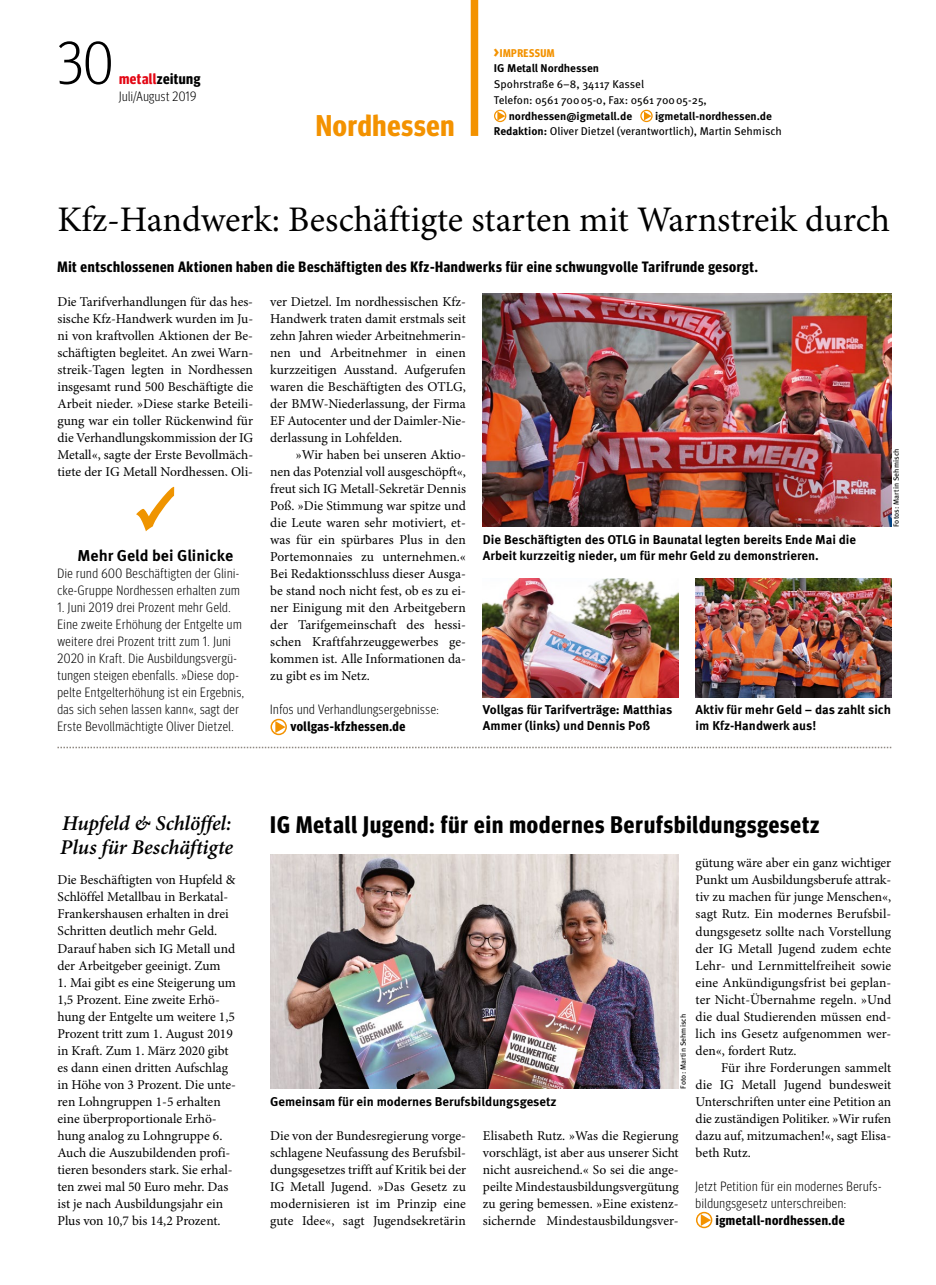
<style>
.page{position:relative;width:936px;height:1285px;background:#fff}
.page>*{position:absolute;margin:0;border:0;box-sizing:border-box;transform-origin:0 0}
.t1{font:300 60px "Meta Headline Cond OT";color:#000}
.t2{font:36px "Minion Pro";color:#000}
.t3{font:700 30px "Meta Headline Cond OT";letter-spacing:.03em;color:#f39200}
.t4{font:700 24px "Meta Headline Cond OT";letter-spacing:.04em;color:#000}
.t5{font:italic 600 21px/24px "Minion Pro";letter-spacing:-.01em;color:#000}
.t6{font:700 15.75px "Meta OT";color:#000}
.t7{font:700 15px "Meta Headline Cond OT";letter-spacing:.04em;color:#000}
.t8{font:13.5px/17px "Minion Pro";color:#000;text-align:justify}
.t9{font:300 13.5px/17px "Meta Headline Cond OT";letter-spacing:.04em;color:#000}
.t10{font:700 13.5px "Meta Headline Cond OT";letter-spacing:.04em;color:#000}
.t11{font:700 12.75px/15.8px "Meta OT";color:#000}
.t12{font:11.25px/15.8px "Meta OT";color:#000}
.t13{font:700 11.25px "Meta OT";color:#000}
.t14{font:700 11.25px "Meta Headline Cond OT";letter-spacing:.04em;color:#f39200}
.t15{font:7.5px "Meta OT";letter-spacing:.015em;color:#000}
.s1{color:#e30613}
.s2{font-size:15.75px}
.s3{font-weight:700}
</style>
<div class="page">
<div style="left:470px;top:0;width:8px;height:136px;background:#f39200"></div>
<div style="left:494px;top:110px;width:12px;height:12px;border:1px solid #f39200;border-radius:50%"></div>
<svg style="left:497px;top:111px;width:8px;height:9px"></svg>
<div style="left:640px;top:110px;width:12px;height:12px;border:1px solid #f39200;border-radius:50%"></div>
<svg style="left:643px;top:111px;width:8px;height:9px"></svg>
<img style="left:483px;top:294px;width:408px;height:233px">
<svg style="left:57px;top:746px;width:834px;height:2px"></svg>
<img style="left:270px;top:854px;width:408px;height:234px">
<img style="left:695px;top:578px;width:196px;height:119px">
<img style="left:483px;top:578px;width:195px;height:119px">
<div style="left:696px;top:1211px;width:16px;height:16px;border:1px solid #f39200;border-radius:50%"></div>
<svg style="left:700px;top:1213px;width:11px;height:12px"></svg>
<svg style="left:136px;top:486px;width:38px;height:45px"></svg>
<div style="left:270px;top:718px;width:17px;height:17px;border:1px solid #f39200;border-radius:50%"></div>
<svg style="left:275px;top:721px;width:10px;height:11px"></svg>
<h1 class="t1" style="left:57px;top:27px;width:58px">30</h1>
<p class="t7" style="left:119px;top:70px;width:83px"><span class="s1">metall</span>zeitung</p>
<p class="t9" style="left:119px;top:87px;width:79px">Juli/August 2019</p>
<h3 class="t3" style="left:316px;top:107px;width:140px">Nordhessen</h3>
<p class="t14" style="left:494px;top:46px;width:62px"><span class="s2">&gt;</span>IMPRESSUM</p>
<p class="t13" style="left:494px;top:61px;width:107px">IG Metall Nordhessen</p>
<p class="t12" style="left:494px;top:76px;width:214px">Spohrstraße 6–8, 34117 Kassel<br>Telefon: 0561 700 05-0, Fax: 0561 700 05-25,</p>
<p class="t13" style="left:508px;top:108px;width:125px">nordhessen@igmetall.de</p>
<p class="t12" style="left:494px;top:108px;width:289px;text-indent:161px"><span class="s3">igmetall-nordhessen.de<br>Redaktion:</span> Oliver Dietzel (verantwortlich), Martin Sehmisch</p>
<h2 class="t2" style="left:57px;top:198px;width:834px">Kfz-Handwerk: Beschäftigte starten mit Warnstreik durch</h2>
<p class="t7" style="left:57px;top:257px;width:702px">Mit entschlossenen Aktionen haben die Beschäftigten des Kfz-Handwerks für eine schwungvolle Tarifrunde gesorgt.</p>
<p class="t8" style="left:57px;top:293px;width:197px">Die Tarifverhandlungen für das hes&shy;sische Kfz-Handwerk wurden im Ju&shy;ni von kraftvollen Aktionen der Be&shy;schäftigten begleitet. An zwei Warn&shy;streik-Tagen legten in Nordhessen insgesamt rund 500 Beschäftigte die Arbeit nieder. »Diese starke Beteili&shy;gung war ein toller Rückenwind für die Verhandlungskommission der IG Metall«, sagte der Erste Bevollmäch&shy;tigte der IG Metall Nordhessen, Oli-</p>
<p class="t8" style="left:270px;top:293px;width:197px">ver Dietzel. Im nordhessischen Kfz-Handwerk traten damit erstmals seit zehn Jahren wieder Arbeitnehmerin&shy;nen und Arbeitnehmer in einen kurzzeitigen Ausstand. Aufgerufen waren die Beschäftigten des OTLG, der BMW-Niederlassung, der Firma EF Autocenter und der Daimler-Nie&shy;derlassung in Lohfelden.</p>
<p class="t15" style="left:891px;top:527px;width:80px;rotate:-90deg">Fotos: Martin Sehmisch</p>
<p class="t8" style="left:270px;top:446px;width:197px;text-indent:26px">»Wir haben bei unseren Aktio&shy;nen das Potenzial voll ausgeschöpft«, freut sich IG Metall-Sekretär Dennis Poß. »Die Stimmung war spitze und die Leute waren sehr motiviert, et&shy;was für ein spürbares Plus in den Portemonnaies zu unternehmen.« Bei Redaktionsschluss dieser Ausga&shy;be stand noch nicht fest, ob es zu ei&shy;ner Einigung mit den Arbeitgebern der Tarifgemeinschaft des hessi&shy;schen Kraftfahrzeuggewerbes ge&shy;kommen ist. Alle Informationen da&shy;zu gibt es im Netz.</p>
<p class="t11" style="left:483px;top:531px;width:375px">Die Beschäftigten des OTLG in Baunatal legten bereits Ende Mai die<br>Arbeit kurzzeitig nieder, um für mehr Geld zu demonstrieren.</p>
<p class="t6" style="left:77px;top:545px;width:157px">Mehr Geld bei Glinicke</p>
<p class="t9" style="left:57px;top:564px;width:184px">Die rund 600 Beschäftigten der Glini&shy;cke-Gruppe Nordhessen erhalten zum</p>
<p class="t9" style="left:57px;top:598px;width:188px">1. Juni 2019 drei Prozent mehr Geld.<br>Eine zweite Erhöhung der Entgelte um weitere drei Prozent tritt zum 1. Juni 2020 in Kraft. Die Ausbildungsvergü&shy;tungen steigen ebenfalls. »Diese dop&shy;pelte Entgelterhöhung ist ein Ergebnis, das sich sehen lassen kann«, sagt der Erste Bevollmächtigte Oliver Dietzel.</p>
<p class="t9" style="left:270px;top:700px;width:170px">Infos und Verhandlungsergebnisse:</p>
<p class="t10" style="left:290px;top:718px;width:116px">vollgas-kfzhessen.de</p>
<p class="t11" style="left:695px;top:701px;width:197px">Aktiv für mehr Geld – das zahlt sich im Kfz-Handwerk aus!</p>
<p class="t11" style="left:483px;top:701px;width:191px">Vollgas für Tarifverträge: Matthias<br>Ammer (links) und Dennis Poß</p>
<h3 class="t5" style="left:60px;top:812px;width:174px">Hupfeld &amp; Schlöffel:<br>Plus für Beschäftigte</h3>
<p class="t8" style="left:57px;top:872px;width:179px;text-align:left">Die Beschäftigten von Hupfeld &amp;<br>Schlöffel Metallbau in Berkatal-<br>Frankershausen erhalten in drei<br>Schritten deutlich mehr Geld.<br>Darauf haben sich IG Metall und der Arbeitgeber geeinigt. Zum</p>
<p class="t8" style="left:57px;top:974px;width:180px;text-align:left">1. Mai gibt es eine Steigerung um<br>1,5 Prozent. Eine zweite Erhö&shy;hung der Entgelte um weitere 1,5<br>Prozent tritt zum 1. August 2019 in Kraft. Zum 1. März 2020 gibt es dann einen dritten Aufschlag in Höhe von 3 Prozent. Die unte&shy;ren Lohngruppen 1-5 erhalten eine überproportionale Erhö&shy;hung analog zu Lohngruppe 6.<br>Auch die Auszubildenden profi&shy;tieren besonders stark. Sie erhal&shy;ten zwei mal 50 Euro mehr. Das ist je nach Ausbildungsjahr ein<br>Plus von 10,7 bis 14,2 Prozent.</p>
<h3 class="t4" style="left:270px;top:810px;width:550px">IG Metall Jugend: für ein modernes Berufsbildungsgesetz</h3>
<p class="t11" style="left:270px;top:1093px;width:288px">Gemeinsam für ein modernes Berufsbildungsgesetz</p>
<p class="t15" style="left:678px;top:1088px;width:76px;rotate:-90deg">Foto: Martin Sehmisch</p>
<p class="t8" style="left:270px;top:1127px;width:197px">Die von der Bundesregierung vorge&shy;schlagene Neufassung des Berufsbil&shy;dungsgesetzes trifft auf Kritik bei der IG Metall Jugend. »Das Gesetz zu modernisieren ist im Prinzip eine gute Idee«, sagt Jugendsekretärin</p>
<p class="t8" style="left:483px;top:1127px;width:197px">Elisabeth Rutz. »Was die Regierung vorschlägt, ist aber aus unserer Sicht nicht ausreichend.« So sei die ange&shy;peilte Mindestausbildungsvergütung zu gering bemessen. »Eine existenz&shy;sichernde Mindestausbildungsver-</p>
<p class="t8" style="left:695px;top:855px;width:197px">gütung wäre aber ein ganz wichtiger Punkt um Ausbildungsberufe attrak&shy;tiv zu machen für junge Menschen«, sagt Rutz. Ein modernes Berufsbil&shy;dungsgesetz sollte nach Vorstellung der IG Metall Jugend zudem echte Lehr- und Lernmittelfreiheit sowie eine Ankündigungsfrist bei geplan&shy;ter Nicht-Übernahme regeln. »Und die dual Studierenden müssen end&shy;lich ins Gesetz aufgenommen wer&shy;den«, fordert Rutz.</p>
<p class="t8" style="left:695px;top:1059px;width:197px;text-indent:26px">Für ihre Forderungen sammelt die IG Metall Jugend bundesweit Unterschriften unter eine Petition an die zuständigen Politiker. »Wir rufen dazu auf, mitzumachen!«, sagt Elisa&shy;beth Rutz.</p>
<p class="t9" style="left:695px;top:1176px;width:187px">Jetzt Petition für ein modernes Berufs - bildungsgesetz unterschreiben:</p>
<p class="t10" style="left:715px;top:1211px;width:130px">igmetall-nordhessen.de</p>
</div>
